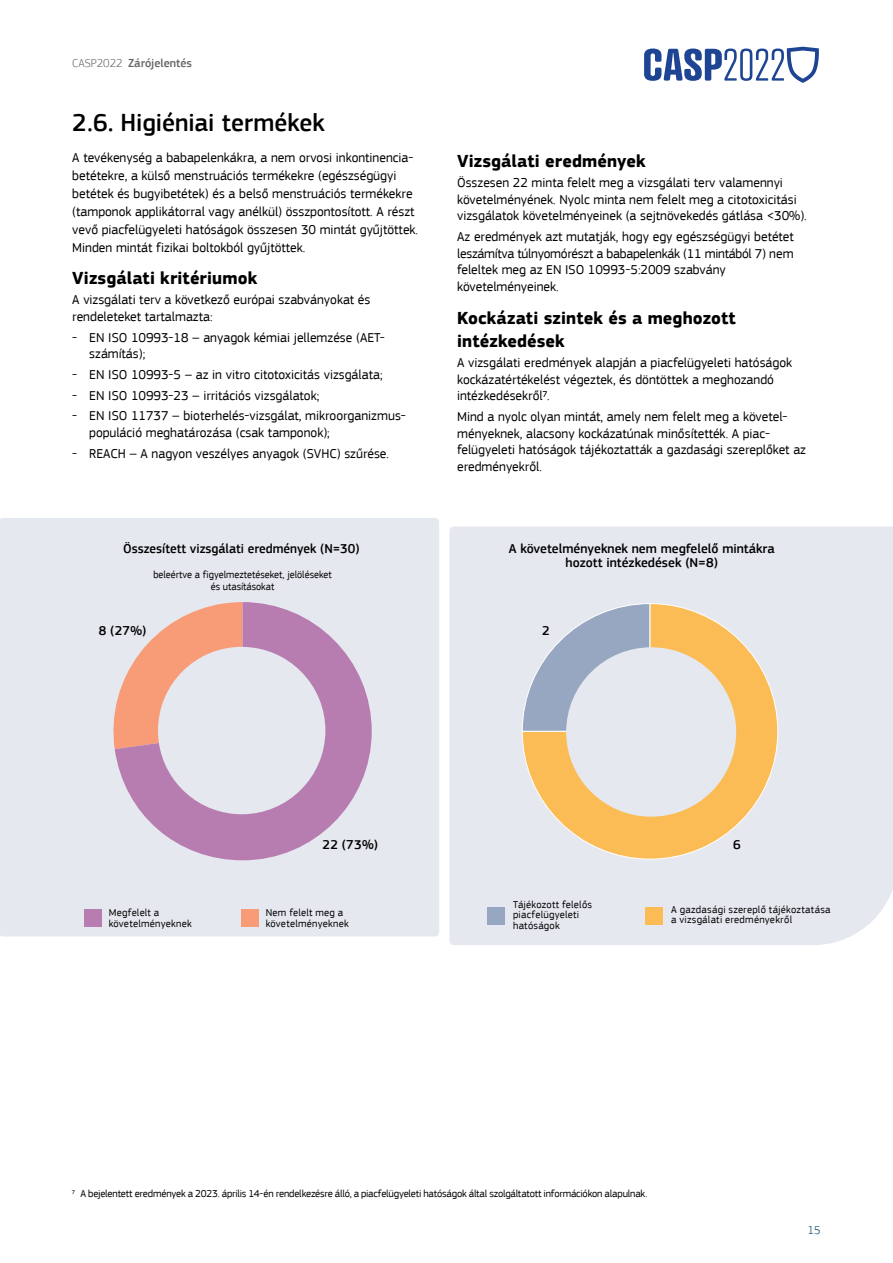
<style>
.page{position:relative;width:893px;height:1263px;background:#fff}
.page>*{position:absolute;margin:0;border:0;box-sizing:border-box;transform-origin:0 0}
.t1{font:500 25.5px "EC Square Sans Pro";color:#000}
.t2{font:700 18px/22.5px "EC Square Sans Pro";letter-spacing:.005em;color:#000}
.t3{font:13.5px/16.5px "EC Square Sans Pro";color:#000}
.t4{font:500 13.5px/13.5px "EC Square Sans Pro";color:#000;text-align:center}
.t5{font:500 13.35px "EC Square Sans Pro";color:#000}
.t6{font:500 12px "EC Square Sans Pro";color:#636466}
.t7{font:300 12px "EC Square Sans Pro";color:#02405d}
.t8{font:10.5px "EC Square Sans Pro";letter-spacing:-.02em;color:#000}
.t9{font:10.5px/10.5px "EC Square Sans Pro";letter-spacing:.02em;color:#000}
.t10{font:10.5px/10.5px "EC Square Sans Pro";letter-spacing:.025em;color:#000}
.t11{font:10.5px/12px "EC Square Sans Pro";color:#000;text-align:center}
.s1{font-weight:300}
</style>
<div class="page">
<div style="left:0;top:518px;width:439px;height:418px;background:#e6e8ef"></div>
<div style="left:449px;top:527px;width:444px;height:418px;background:#e6e8ef"></div>
<div style="left:84px;top:909px;width:17px;height:17px;background:#b87db0"></div>
<div style="left:242px;top:909px;width:17px;height:17px;background:#f79c76"></div>
<svg style="left:105px;top:602px;width:10px;height:147px"></svg>
<svg style="left:115px;top:602px;width:257px;height:258px;background:#d8baca"></svg>
<div style="left:487px;top:908px;width:17px;height:17px;background:#97a7c1"></div>
<div style="left:645px;top:908px;width:17px;height:17px;background:#fcbc55"></div>
<svg style="left:521px;top:603px;width:257px;height:257px;background:#e4c89d"></svg>
<div style="left:566px;top:647px;width:170px;height:170px;background:#e6e8ef;border-radius:50%"></div>
<svg style="left:644px;top:47px;width:175px;height:36px"></svg>
<p class="t6" style="left:72px;top:56px;width:121px"><span class="s1">CASP2022</span> Zárójelentés</p>
<h1 class="t1" style="left:72px;top:107px;width:254px">2.6. Higiéniai termékek</h1>
<p class="t3" style="left:72px;top:149px;width:347px;line-height:18px">A tevékenység a babapelenkákra, a nem orvosi inkontinencia&shy;betétekre, a külső menstruációs termékekre (egészségügyi betétek és bugyibetétek) és a belső menstruációs termékekre (tamponok applikátorral vagy anélkül) összpontosított. A részt vevő piacfelügyeleti hatóságok összesen 30 mintát gyűjtöttek.<br>Minden mintát fizikai boltokból gyűjtöttek.</p>
<h2 class="t2" style="left:72px;top:267px;width:186px">Vizsgálati kritériumok</h2>
<p class="t3" style="left:72px;top:292px;width:300px">A vizsgálati terv a következő európai szabványokat és rendeleteket tartalmazta:</p>
<p class="t3" style="left:89px;top:329px;width:297px;text-indent:-17px">- EN ISO 10993-18 – anyagok kémiai jellemzése (AET&shy;számítás);</p>
<p class="t3" style="left:72px;top:366px;width:312px">- EN ISO 10993-5 – az in vitro citotoxicitás vizsgálata;</p>
<p class="t3" style="left:72px;top:387px;width:249px">- EN ISO 10993-23 – irritációs vizsgálatok;</p>
<p class="t3" style="left:89px;top:408px;width:318px;text-indent:-17px">- EN ISO 11737 – bioterhelés-vizsgálat, mikroorganizmus&shy;populáció meghatározása (csak tamponok);</p>
<p class="t3" style="left:72px;top:445px;width:318px">- REACH – A nagyon veszélyes anyagok (SVHC) szűrése.</p>
<p class="t4" style="left:123px;top:542px;width:238px">Összesített vizsgálati eredmények (N=30)</p>
<p class="t11" style="left:153px;top:568px;width:180px">beleértve a figyelmeztetéseket, jelöléseket és utasításokat</p>
<h2 class="t2" style="left:457px;top:150px;width:190px">Vizsgálati eredmények</h2>
<p class="t3" style="left:457px;top:175px;width:351px">Összesen 22 minta felelt meg a vizsgálati terv valamennyi követelményének. Nyolc minta nem felelt meg a citotoxicitási vizsgálatok követelményeinek (a sejtnövekedés gátlása &lt;30%).</p>
<p class="t3" style="left:457px;top:228px;width:338px">Az eredmények azt mutatják, hogy egy egészségügyi betétet leszámítva túlnyomórészt a babapelenkák (11 mintából 7) nem feleltek meg az EN ISO 10993-5:2009 szabvány követelményeinek.</p>
<h2 class="t2" style="left:457px;top:307px;width:280px">Kockázati szintek és a meghozott intézkedések</h2>
<p class="t3" style="left:457px;top:355px;width:337px">A vizsgálati eredmények alapján a piacfelügyeleti hatóságok kockázatértékelést végeztek, és döntöttek a meghozandó intézkedésekről7.</p>
<p class="t3" style="left:457px;top:408px;width:350px">Mind a nyolc olyan mintát, amely nem felelt meg a követel&shy;ményeknek, alacsony kockázatúnak minősítették. A piac&shy;felügyeleti hatóságok tájékoztatták a gazdasági szereplőket az eredményekről.</p>
<p class="t4" style="left:509px;top:542px;width:268px">A követelményeknek nem megfelelő mintákra hozott intézkedések (N=8)</p>
<p class="t5" style="left:99px;top:623px;width:49px">8 (27%)</p>
<p class="t5" style="left:542px;top:623px;width:9px">2</p>
<p class="t5" style="left:322px;top:836px;width:57px">22 (73%)</p>
<p class="t5" style="left:733px;top:836px;width:9px">6</p>
<p class="t9" style="left:109px;top:908px;width:85px">Megfelelt a követelményeknek</p>
<p class="t9" style="left:266px;top:908px;width:85px">Nem felelt meg a követelményeknek</p>
<p class="t9" style="left:513px;top:899px;width:81px">Tájékozott felelős piacfelügyeleti hatóságok</p>
<p class="t10" style="left:671px;top:904px;width:161px">A gazdasági szereplő tájékoztatása a vizsgálati eredményekről</p>
<p class="t8" style="left:72px;top:1187px;width:577px"><sup>7</sup> A bejelentett eredmények a 2023. április 14-én rendelkezésre álló, a piacfelügyeleti hatóságok által szolgáltatott információkon alapulnak.</p>
<p class="t7" style="left:808px;top:1223px;width:14px">15</p>
</div>
